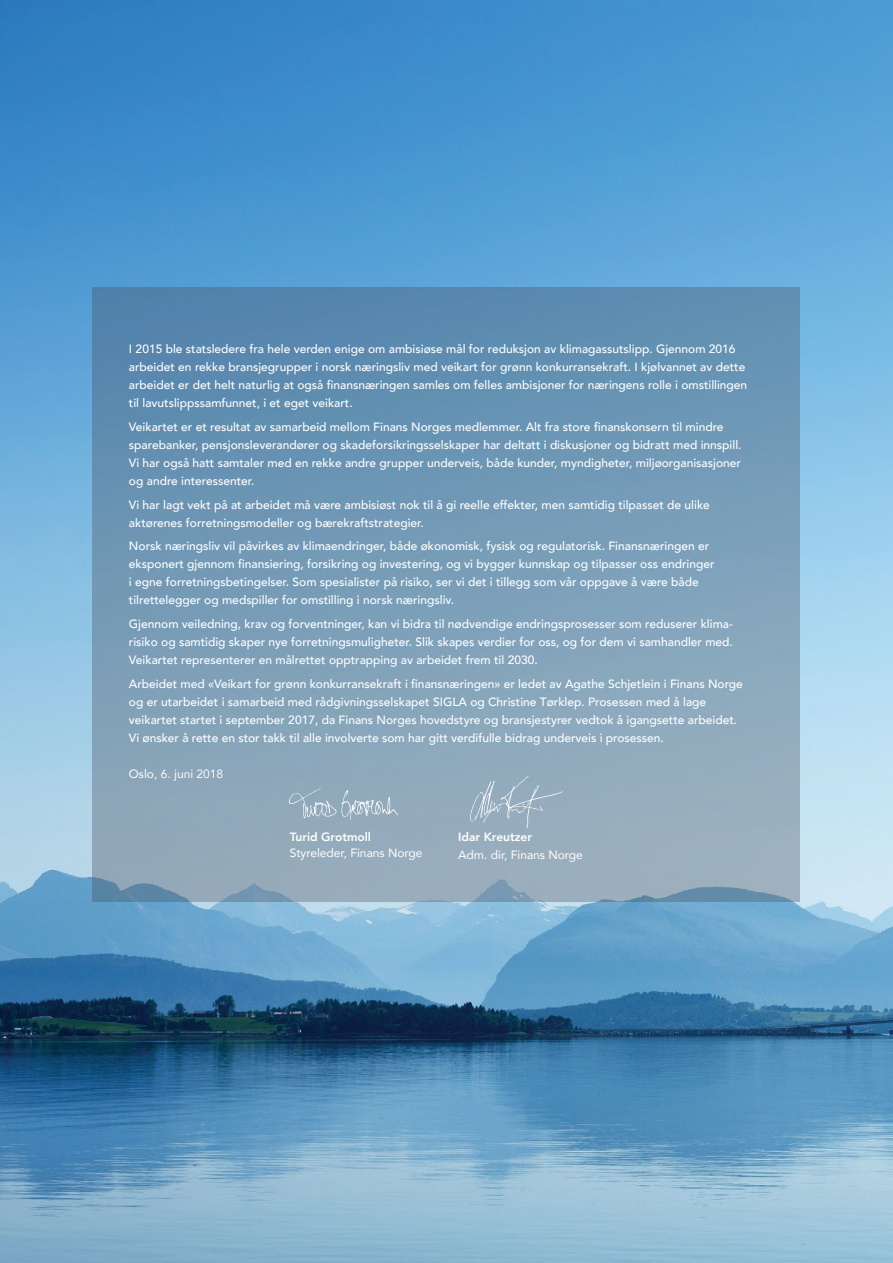
<style>
.page{position:relative;width:893px;height:1263px;background:#fff}
.page>*{position:absolute;margin:0;border:0;box-sizing:border-box;transform-origin:0 0}
.t1{font:500 12px/18px "Avenir";color:#fff}
.t2{font:12px "Avenir";color:#fff}
.t3{font:800 12px "Avenir";color:#fff}
</style>
<div class="page">
<img style="left:0;top:0;width:893px;height:1263px">
<div style="left:92px;top:287px;width:708px;height:614px;background:linear-gradient(to bottom,#588ab0,#9cb0be)"></div>
<svg style="left:289px;top:788px;width:110px;height:31px;background:#9db3c2"></svg>
<svg style="left:470px;top:776px;width:93px;height:52px;background:#9cb1c1"></svg>
<p class="t1" style="left:129px;top:339px;width:620px">I 2015 ble statsledere fra hele verden enige om ambisiøse mål for reduksjon av klimagassutslipp. Gjennom 2016 arbeidet en rekke bransjegrupper i norsk næringsliv med veikart for grønn konkurransekraft. I kjølvannet av dette arbeidet er det helt naturlig at også finansnæringen samles om felles ambisjoner for næringens rolle i omstillingen til lavutslippssamfunnet, i et eget veikart.</p>
<p class="t1" style="left:129px;top:417px;width:614px">Veikartet er et resultat av samarbeid mellom Finans Norges medlemmer. Alt fra store finanskonsern til mindre sparebanker, pensjonsleverandører og skadeforsikringsselskaper har deltatt i diskusjoner og bidratt med innspill.<br>Vi har også hatt samtaler med en rekke andre grupper underveis, både kunder, myndigheter, miljøorganisasjoner og andre interessenter.</p>
<p class="t1" style="left:129px;top:495px;width:582px">Vi har lagt vekt på at arbeidet må være ambisiøst nok til å gi reelle effekter, men samtidig tilpasset de ulike aktørenes forretningsmodeller og bærekraftstrategier.</p>
<p class="t1" style="left:129px;top:536px;width:587px">Norsk næringsliv vil påvirkes av klimaendringer, både økonomisk, fysisk og regulatorisk. Finansnæringen er eksponert gjennom finansiering, forsikring og investering, og vi bygger kunnskap og tilpasser oss endringer i egne forretningsbetingelser. Som spesialister på risiko, ser vi det i tillegg som vår oppgave å være både tilrettelegger og medspiller for omstilling i norsk næringsliv.</p>
<p class="t1" style="left:129px;top:614px;width:605px;text-align:justify">Gjennom veiledning, krav og forventninger, kan vi bidra til nødvendige endringsprosesser som reduserer klima&shy;risiko og samtidig skaper nye forretningsmuligheter. Slik skapes verdier for oss, og for dem vi samhandler med.<br>Veikartet representerer en målrettet opptrapping av arbeidet frem til 2030.</p>
<p class="t1" style="left:129px;top:674px;width:615px">Arbeidet med «Veikart for grønn konkurransekraft i finansnæringen» er ledet av Agathe Schjetlein i Finans Norge og er utarbeidet i samarbeid med rådgivningsselskapet SIGLA og Christine Tørklep. Prosessen med å lage veikartet startet i september 2017, da Finans Norges hovedstyre og bransjestyrer vedtok å igangsette arbeidet.<br>Vi ønsker å rette en stor takk til alle involverte som har gitt verdifulle bidrag underveis i prosessen.</p>
<p class="t2" style="left:129px;top:764px;width:96px">Oslo, 6. juni 2018</p>
<p class="t3" style="left:290px;top:827px;width:83px">Turid Grotmoll</p>
<p class="t2" style="left:290px;top:843px;width:134px">Styreleder, Finans Norge</p>
<p class="t3" style="left:458px;top:827px;width:76px">Idar Kreutzer</p>
<p class="t2" style="left:458px;top:845px;width:126px">Adm. dir, Finans Norge</p>
</div>
